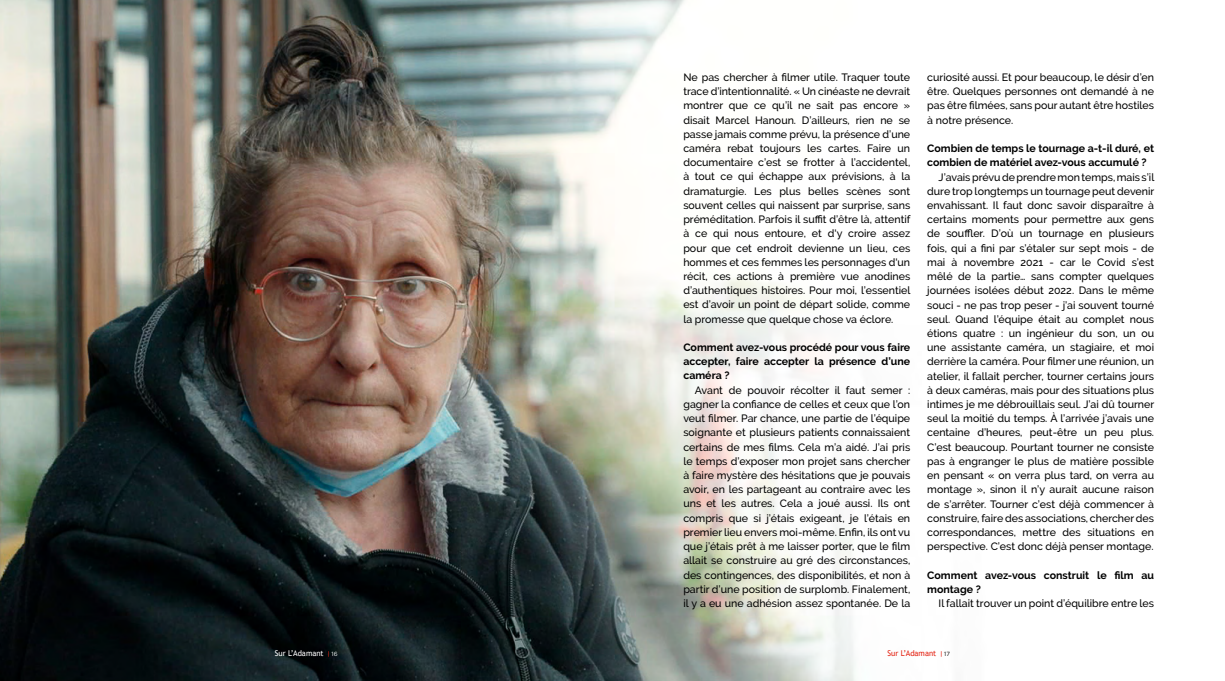
<style>
.page{position:relative;width:1225px;height:681px;background:#fff}
.page>*{position:absolute;margin:0;border:0;box-sizing:border-box;transform-origin:0 0}
.t1{font:500 10.6px/14.2px "Raleway";color:#000;text-align:justify}
.t2{font:700 10.6px/14.2px "Raleway";color:#000}
.t3{font:8px "Trebuchet MS";color:#fff;scale:.96 1}
.t4{font:8px "Trebuchet MS";color:#e42313;scale:.96 1}
.s1{font-family:"Gotham";font-weight:500;font-size:6px;color:#e42313}
.s2{font-family:"Gotham";font-size:6px}
.s3{font-family:"Gotham";font-weight:500;font-size:6px}
.s4{font-family:"Gotham";font-size:6px;color:#000}
</style>
<div class="page">
<img style="left:0;top:0;width:855px;height:680px">
<p class="t1" style="left:683px;top:70px;width:229px">Ne pas chercher à filmer utile. Traquer toute trace d’intentionnalité. « Un cinéaste ne devrait montrer que ce qu’il ne sait pas encore » disait Marcel Hanoun. D’ailleurs, rien ne se passe jamais comme prévu, la présence d’une caméra rebat toujours les cartes. Faire un documentaire c’est se frotter à l’accidentel, à tout ce qui échappe aux prévisions, à la dramaturgie. Les plus belles scènes sont souvent celles qui naissent par surprise, sans préméditation. Parfois il suffit d’être là, attentif à ce qui nous entoure, et d'y croire assez pour que cet endroit devienne un lieu, ces hommes et ces femmes les personnages d'un récit, ces actions à première vue anodines d’authentiques histoires. Pour moi, l’essentiel est d’avoir un point de départ solide, comme la promesse que quelque chose va éclore.</p>
<p class="t2" style="left:683px;top:340px;width:228px;text-align:justify">Comment avez-vous procédé pour vous faire accepter, faire accepter la présence d’une caméra ?</p>
<p class="t1" style="left:683px;top:382px;width:229px;text-indent:11px">Avant de pouvoir récolter il faut semer : gagner la confiance de celles et ceux que l’on veut filmer. Par chance, une partie de l’équipe soignante et plusieurs patients connaissaient certains de mes films. Cela m’a aidé. J’ai pris le temps d’exposer mon projet sans chercher à faire mystère des hésitations que je pouvais avoir, en les partageant au contraire avec les uns et les autres. Cela a joué aussi. Ils ont compris que si j’étais exigeant, je l’étais en premier lieu envers moi-même. Enfin, ils ont vu que j’étais prêt à me laisser porter, que le film allait se construire au gré des circonstances, des contingences, des disponibilités, et non à partir d’une position de surplomb. Finalement, il y a eu une adhésion assez spontanée. De la</p>
<p class="t1" style="left:927px;top:70px;width:228px">curiosité aussi. Et pour beaucoup, le désir d’en être. Quelques personnes ont demandé à ne pas être filmées, sans pour autant être hostiles à notre présence.</p>
<p class="t2" style="left:927px;top:141px;width:228px">Combien de temps le tournage a-t-il duré, et combien de matériel avez-vous accumulé ?</p>
<p class="t1" style="left:927px;top:170px;width:229px;text-indent:11px">J’avais prévu de prendre mon temps, mais s’il dure trop longtemps un tournage peut devenir envahissant. Il faut donc savoir disparaître à certains moments pour permettre aux gens de souffler. D’où un tournage en plusieurs fois, qui a fini par s’étaler sur sept mois - de mai à novembre 2021 - car le Covid s’est mêlé de la partie… sans compter quelques journées isolées début 2022. Dans le même souci - ne pas trop peser - j’ai souvent tourné seul. Quand l’équipe était au complet nous étions quatre : un ingénieur du son, un ou une assistante caméra, un stagiaire, et moi derrière la caméra. Pour filmer une réunion, un atelier, il fallait percher, tourner certains jours à deux caméras, mais pour des situations plus intimes je me débrouillais seul. J’ai dû tourner seul la moitié du temps. À l’arrivée j’avais une centaine d’heures, peut-être un peu plus.<br>C’est beaucoup. Pourtant tourner ne consiste pas à engranger le plus de matière possible en pensant « on verra plus tard, on verra au montage », sinon il n’y aurait aucune raison de s’arrêter. Tourner c’est déjà commencer à construire, faire des associations, chercher des correspondances, mettre des situations en perspective. C’est donc déjà penser montage.</p>
<p class="t2" style="left:927px;top:567px;width:228px">Comment avez-vous construit le film au montage ?</p>
<p class="t1" style="left:938px;top:596px;width:217px">Il fallait trouver un point d’équilibre entre les</p>
<p class="t3" style="left:275px;top:648px;width:67px">Sur L’Adamant <span class="s1">|</span> <span class="s2">16</span></p>
<p class="t4" style="left:887px;top:648px;width:67px">Sur L’Adamant <span class="s3">|</span> <span class="s4">17</span></p>
</div>
